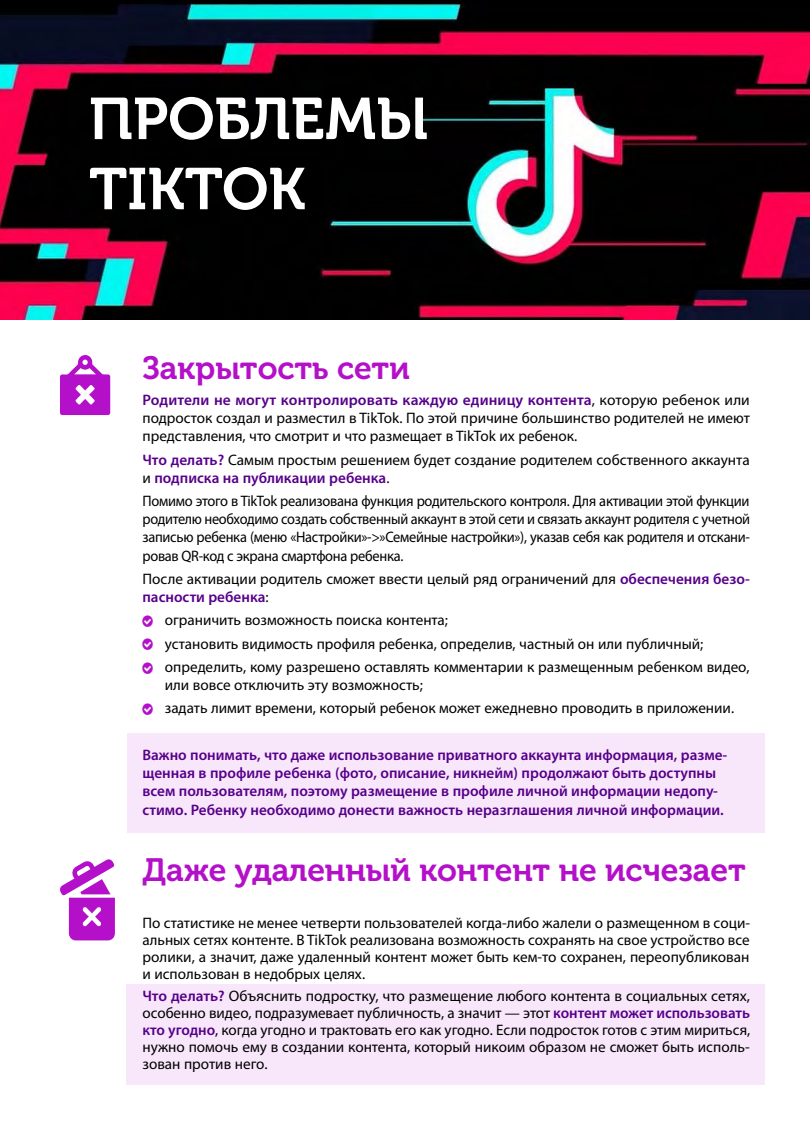
<style>
.page{position:relative;width:810px;height:1140px;background:#fff}
.page>*{position:absolute;margin:0;border:0;box-sizing:border-box;transform-origin:0 0}
.Header00{font:58.43px/70.1px "Museo Cyrl 700";color:#fff}
.Header00-2{font:32.1px "Museo Cyrl 700";color:#b410c9}
.Main{font:15.15px/17px "Myriad Pro";color:#000;text-align:justify}
.Main-2{font:15.15px/18.2px "Myriad Pro";color:#000;text-align:justify;scale:.95 1}
.Main-3{font:600 15.15px/18.2px "Myriad Pro";color:#57008b}
.s1{font-weight:600;color:#57008b}
</style>
<div class="page">
<div style="left:126px;top:984px;width:639px;height:101px;background:#f8e7fa"></div>
<div style="left:128px;top:734px;width:637px;height:99px;background:#f8e7fa"></div>
<svg style="left:60px;top:355px;width:50px;height:60px"></svg>
<svg style="left:60px;top:859px;width:55px;height:81px"></svg>
<img style="left:0;top:0;width:810px;height:320px">
<p class="Header00" style="left:89px;top:85px;width:341px">ПРОБЛЕМЫ<br>TIKTOK</p>
<p class="Header00-2" style="left:142px;top:350px;width:269px">Закрытость сети</p>
<p class="Main" style="left:142px;top:390px;width:609px;line-height:18.2px"><span class="s1">Родители не могут контролировать каждую единицу контента</span>, которую ребенок или подросток создал и разместил в TikTok. По этой причине большинство родителей не имеют представления, что смотрит и что размещает в TikTok их ребенок.</p>
<p class="Main" style="left:142px;top:450px;width:609px;line-height:18.2px"><span class="s1">Что делать?</span> Самым простым решением будет создание родителем собственного аккаунта и <span class="s1">подписка на публикации ребенка</span>.</p>
<p class="Main-2" style="left:142px;top:492px;width:641px">Помимо этого в TikTok реализована функция родительского контроля. Для активации этой функции родителю необходимо создать собственный аккаунт в этой сети и связать аккаунт родителя с учетной записью ребенка (меню «Настройки»-&gt;»Семейные настройки»), указав себя как родителя и отскани&shy;ровав QR-код с экрана смартфона ребенка.</p>
<p class="Main" style="left:142px;top:570px;width:609px;line-height:18.2px">После активации родитель сможет ввести целый ряд ограничений для <span class="s1">обеспечения безо&shy;пасности ребенка</span>:</p>
<p class="Main" style="left:165px;top:612px;width:285px">ограничить возможность поиска контента;</p>
<p class="Main" style="left:165px;top:635px;width:540px">установить видимость профиля ребенка, определив, частный он или публичный;</p>
<p class="Main" style="left:165px;top:658px;width:586px;line-height:18.2px">определить, кому разрешено оставлять комментарии к размещенным ребенком видео, или вовсе отключить эту возможность;</p>
<p class="Main" style="left:165px;top:700px;width:571px">задать лимит времени, который ребенок может ежедневно проводить в приложении.</p>
<p class="Main-3" style="left:142px;top:745px;width:586px">Важно понимать, что даже использование приватного аккаунта информация, разме&shy;щенная в профиле ребенка (фото, описание, никнейм) продолжают быть доступны всем пользователям, поэтому размещение в профиле личной информации недопу&shy;стимо. Ребенку необходимо донести важность неразглашения личной информации.</p>
<p class="Header00-2" style="left:142px;top:852px;width:605px">Даже удаленный контент не исчезает</p>
<p class="Main" style="left:142px;top:914px;width:609px">По статистике не менее четверти пользователей когда-либо жалели о размещенном в соци&shy;альных сетях контенте. В TikTok реализована возможность сохранять на свое устройство все ролики, а значит, даже удаленный контент может быть кем-то сохранен, переопубликован и использован в недобрых целях.</p>
<p class="Main" style="left:142px;top:987px;width:609px"><span class="s1">Что делать?</span> Объяснить подростку, что размещение любого контента в социальных сетях, особенно видео, подразумевает публичность, а значит — этот <span class="s1">контент может использовать кто угодно</span>, когда угодно и трактовать его как угодно. Если подросток готов с этим мириться, нужно помочь ему в создании контента, который никоим образом не сможет быть исполь&shy;зован против него.</p>
</div>
